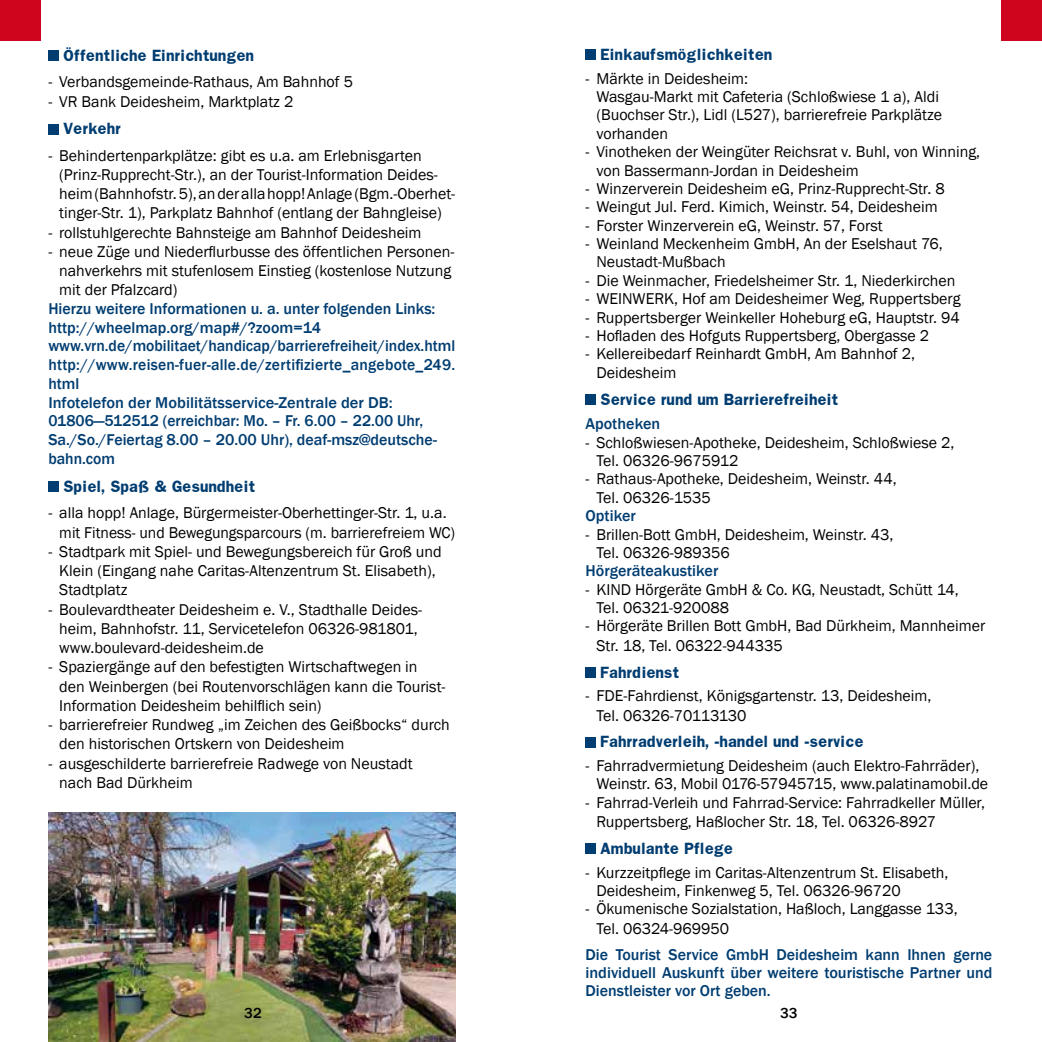
<style>
.page{position:relative;width:1042px;height:1042px;background:#fff}
.page>*{position:absolute;margin:0;border:0;box-sizing:border-box;transform-origin:0 0}
.t1{font:16.1px/19.2px "Franklin Gothic";color:#000}
.t2{font:500 16.1px/18.7px "Franklin Gothic";color:#003d71}
.t3{font:500 14.88px "Franklin Gothic";color:#000}
.t4{font:700 13.83px "Franklin";color:#003d71}
</style>
<div class="page">
<div style="left:48px;top:51px;width:11px;height:10px;background:#003d71"></div>
<div style="left:48px;top:124px;width:11px;height:10px;background:#003d71"></div>
<div style="left:48px;top:482px;width:11px;height:10px;background:#003d71"></div>
<div style="left:0;top:0;width:41px;height:41px;background:#cf051d"></div>
<div style="left:1001px;top:0;width:41px;height:41px;background:#cf051d"></div>
<div style="left:585px;top:50px;width:11px;height:10px;background:#003d71"></div>
<div style="left:585px;top:394px;width:11px;height:11px;background:#003d71"></div>
<div style="left:585px;top:667px;width:11px;height:10px;background:#003d71"></div>
<div style="left:585px;top:737px;width:11px;height:10px;background:#003d71"></div>
<div style="left:585px;top:844px;width:11px;height:10px;background:#003d71"></div>
<img style="left:48px;top:812px;width:407px;height:230px">
<p class="t4" style="left:63px;top:46px;width:192px">Öffentliche Einrichtungen</p>
<p class="t1" style="left:48px;top:73px;width:306px">- Verbandsgemeinde-Rathaus, Am Bahnhof 5</p>
<p class="t1" style="left:48px;top:92px;width:246px">- VR Bank Deidesheim, Marktplatz 2</p>
<p class="t4" style="left:63px;top:119px;width:59px">Verkehr</p>
<p class="t1" style="left:59px;top:146px;width:397px;text-indent:-11px">- Behindertenparkplätze: gibt es u.a. am Erlebnisgarten (Prinz-Rupprecht-Str.), an der Tourist-Information Deides&shy;heim (Bahnhofstr. 5), an der alla hopp! Anlage (Bgm.-Oberhet&shy;tinger-Str. 1), Parkplatz Bahnhof (entlang der Bahngleise)</p>
<p class="t1" style="left:48px;top:223px;width:375px">- rollstuhlgerechte Bahnsteige am Bahnhof Deidesheim</p>
<p class="t1" style="left:59px;top:242px;width:396px;text-indent:-11px">- neue Züge und Niederflurbusse des öffentlichen Personen&shy;nahverkehrs mit stufenlosem Einstieg (kostenlose Nutzung mit der Pfalzcard)</p>
<p class="t2" style="left:48px;top:299px;width:408px">Hierzu weitere Informationen u. a. unter folgenden Links: http://wheelmap.org/map#/?zoom=14 www.vrn.de/mobilitaet/handicap/barrierefreiheit/index.html http://www.reisen-fuer-alle.de/zertifizierte_angebote_249. html<br>Infotelefon der Mobilitätsservice-Zentrale der DB:<br>01806—512512 (erreichbar: Mo. – Fr. 6.00 – 22.00 Uhr, Sa./So./Feiertag 8.00 – 20.00 Uhr), deaf-msz@deutsche&shy;bahn.com</p>
<p class="t4" style="left:63px;top:477px;width:194px">Spiel, Spaß &amp; Gesundheit</p>
<p class="t1" style="left:59px;top:504px;width:397px;text-indent:-11px">- alla hopp! Anlage, Bürgermeister-Oberhettinger-Str. 1, u.a. mit Fitness- und Bewegungsparcours (m. barrierefreiem WC)</p>
<p class="t1" style="left:59px;top:542px;width:384px;text-indent:-11px">- Stadtpark mit Spiel- und Bewegungsbereich für Groß und<br>Klein (Eingang nahe Caritas-Altenzentrum St. Elisabeth),<br>Stadtplatz</p>
<p class="t1" style="left:59px;top:600px;width:364px;text-indent:-11px">- Boulevardtheater Deidesheim e. V., Stadthalle Deides&shy;heim, Bahnhofstr. 11, Servicetelefon 06326-981801, www.boulevard-deidesheim.de</p>
<p class="t1" style="left:59px;top:658px;width:388px;text-indent:-11px">- Spaziergänge auf den befestigten Wirtschaftwegen in den Weinbergen (bei Routenvorschlägen kann die Tourist-<br>Information Deidesheim behilflich sein)</p>
<p class="t1" style="left:59px;top:715px;width:392px;text-indent:-11px">- barrierefreier Rundweg „im Zeichen des Geißbocks“ durch den historischen Ortskern von Deidesheim</p>
<p class="t1" style="left:59px;top:754px;width:355px;text-indent:-11px">- ausgeschilderte barrierefreie Radwege von Neustadt nach Bad Dürkheim</p>
<p class="t4" style="left:600px;top:45px;width:174px">Einkaufsmöglichkeiten</p>
<p class="t1" style="left:596px;top:69px;width:347px;line-height:18.4px;text-indent:-11px">- Märkte in Deidesheim:<br>Wasgau-Markt mit Cafeteria (Schloßwiese 1 a), Aldi (Buochser Str.), Lidl (L527), barrierefreie Parkplätze vorhanden</p>
<p class="t1" style="left:596px;top:143px;width:385px;line-height:18.4px;text-indent:-11px">- Vinotheken der Weingüter Reichsrat v. Buhl, von Winning, von Bassermann-Jordan in Deidesheim</p>
<p class="t1" style="left:585px;top:179px;width:361px">- Winzerverein Deidesheim eG, Prinz-Rupprecht-Str. 8</p>
<p class="t1" style="left:585px;top:198px;width:354px">- Weingut Jul. Ferd. Kimich, Weinstr. 54, Deidesheim</p>
<p class="t1" style="left:585px;top:216px;width:299px">- Forster Winzerverein eG, Weinstr. 57, Forst</p>
<p class="t1" style="left:596px;top:235px;width:348px;line-height:18.4px;text-indent:-11px">- Weinland Meckenheim GmbH, An der Eselshaut 76,<br>Neustadt-Mußbach</p>
<p class="t1" style="left:585px;top:271px;width:371px">- Die Weinmacher, Friedelsheimer Str. 1, Niederkirchen</p>
<p class="t1" style="left:585px;top:290px;width:377px">- WEINWERK, Hof am Deidesheimer Weg, Ruppertsberg</p>
<p class="t1" style="left:585px;top:308px;width:376px">- Ruppertsberger Weinkeller Hoheburg eG, Hauptstr. 94</p>
<p class="t1" style="left:585px;top:326px;width:345px">- Hofladen des Hofguts Ruppertsberg, Obergasse 2</p>
<p class="t1" style="left:596px;top:345px;width:320px;line-height:18.4px;text-indent:-11px">- Kellereibedarf Reinhardt GmbH, Am Bahnhof 2,<br>Deidesheim</p>
<p class="t4" style="left:600px;top:389px;width:240px">Service rund um Barrierefreiheit</p>
<p class="t2" style="left:585px;top:415px;width:76px">Apotheken</p>
<p class="t1" style="left:596px;top:433px;width:359px;line-height:18.4px;text-indent:-11px">- Schloßwiesen-Apotheke, Deidesheim, Schloßwiese 2,<br>Tel. 06326-9675912</p>
<p class="t1" style="left:596px;top:470px;width:302px;line-height:18.4px;text-indent:-11px">- Rathaus-Apotheke, Deidesheim, Weinstr. 44,<br>Tel. 06326-1535</p>
<p class="t2" style="left:585px;top:506px;width:52px">Optiker</p>
<p class="t1" style="left:596px;top:525px;width:299px;line-height:18.4px;text-indent:-11px">- Brillen-Bott GmbH, Deidesheim, Weinstr. 43,<br>Tel. 06326-989356</p>
<p class="t2" style="left:585px;top:562px;width:134px">Hörgeräteakustiker</p>
<p class="t1" style="left:596px;top:580px;width:364px;line-height:18.4px;text-indent:-11px">- KIND Hörgeräte GmbH &amp; Co. KG, Neustadt, Schütt 14,<br>Tel. 06321-920088</p>
<p class="t1" style="left:596px;top:617px;width:390px;text-indent:-11px">- Hörgeräte Brillen Bott GmbH, Bad Dürkheim, Mannheimer<br>Str. 18, Tel. 06322-944335</p>
<p class="t4" style="left:600px;top:662px;width:81px">Fahrdienst</p>
<p class="t1" style="left:596px;top:686px;width:337px;text-indent:-11px">- FDE-Fahrdienst, Königsgartenstr. 13, Deidesheim,<br>Tel. 06326-70113130</p>
<p class="t4" style="left:600px;top:732px;width:265px">Fahrradverleih, -handel und -service</p>
<p class="t1" style="left:596px;top:757px;width:393px;line-height:18.4px;text-indent:-11px">- Fahrradvermietung Deidesheim (auch Elektro-Fahrräder),<br>Weinstr. 63, Mobil 0176-57945715, www.palatinamobil.de</p>
<p class="t1" style="left:596px;top:793px;width:390px;text-indent:-11px">- Fahrrad-Verleih und Fahrrad-Service: Fahrradkeller Müller,<br>Ruppertsberg, Haßlocher Str. 18, Tel. 06326-8927</p>
<p class="t4" style="left:600px;top:839px;width:134px">Ambulante Pflege</p>
<p class="t1" style="left:596px;top:863px;width:354px;line-height:18.4px;text-indent:-11px">- Kurzzeitpflege im Caritas-Altenzentrum St. Elisabeth,<br>Deidesheim, Finkenweg 5, Tel. 06326-96720</p>
<p class="t1" style="left:596px;top:900px;width:363px;text-indent:-11px">- Ökumenische Sozialstation, Haßloch, Langgasse 133,<br>Tel. 06324-969950</p>
<p class="t2" style="left:585px;top:945px;width:408px;line-height:18px;text-align:justify">Die Tourist Service GmbH Deidesheim kann Ihnen gerne individuell Auskunft über weitere touristische Partner und Dienstleister vor Ort geben.</p>
<p class="t3" style="left:244px;top:1003px;width:19px">32</p>
<p class="t3" style="left:780px;top:1003px;width:19px">33</p>
</div>
